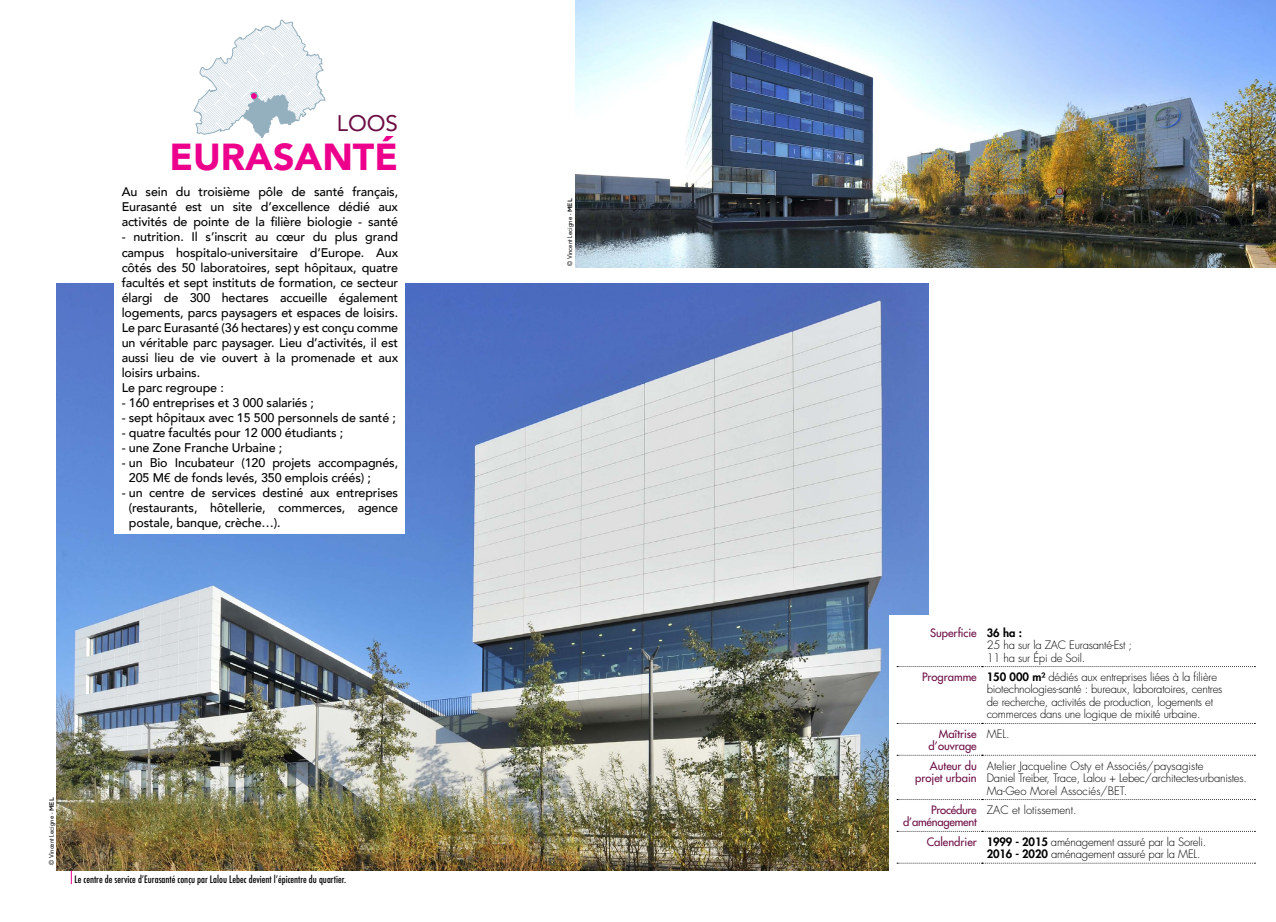
<style>
.page{position:relative;width:1276px;height:922px;background:#fff}
.page>*{position:absolute;margin:0;border:0;box-sizing:border-box;transform-origin:0 0}
.t1{font:900 37.5px "Avenir";color:#ec008c}
.t2{font:22.5px "Avenir";color:#6c0d44}
.t3{font:500 12.5px/15px "Avenir";letter-spacing:-.01em;color:#000;text-align:justify}
.t4{font:300 11.25px/12.5px "Futura Std";letter-spacing:-.02em;color:#000}
.t5{font:300 11.25px/12.5px "Futura Std";color:#000}
.t6{font:500 11.25px/12.5px "Futura Std";color:#6c0d44;text-align:right}
.t7{font:500 11.25px/12.5px "Futura Std";letter-spacing:-.02em;color:#6c0d44;text-align:right}
.t8{font:500 condensed 10px "Futura";color:#000}
.t9{font:6.25px "Futura Std";color:#000}
.s1{font-family:"Gotham";font-weight:500}
.s2{font-weight:500;color:#6c0d44}
.s3{font-weight:800}
</style>
<div class="page">
<img style="left:57px;top:284px;width:872px;height:586px">
<img style="left:576px;top:0;width:700px;height:267px">
<svg style="left:194px;top:19px;width:131px;height:119px"></svg>
<div style="left:115px;top:177px;width:290px;height:356px;background:#fff"></div>
<div style="left:889px;top:615px;width:369px;height:255px;background:#fff"></div>
<svg style="left:897px;top:666px;width:358px;height:1px"></svg>
<svg style="left:897px;top:723px;width:358px;height:1px"></svg>
<svg style="left:897px;top:754px;width:358px;height:1px"></svg>
<svg style="left:897px;top:799px;width:358px;height:1px"></svg>
<svg style="left:897px;top:830px;width:358px;height:1px"></svg>
<svg style="left:897px;top:862px;width:358px;height:1px"></svg>
<svg style="left:71px;top:870px;width:1px;height:13px"></svg>
<h2 class="t2" style="left:337px;top:105px;width:63px">LOOS</h2>
<h1 class="t1" style="left:170px;top:124px;width:230px">EURASANTÉ</h1>
<p class="t3" style="left:122px;top:184px;width:278px">Au sein du troisième pôle de santé français, Eurasanté est un site d’excellence dédié aux activités de pointe de la filière biologie - santé</p>
<p class="t3" style="left:122px;top:229px;width:278px;text-align:left">- nutrition. Il s’inscrit au cœur du plus grand campus hospitalo-universitaire d’Europe. Aux côtés des 50 laboratoires, sept hôpitaux, quatre facultés et sept instituts de formation, ce secteur élargi de 300 hectares accueille également logements, parcs paysagers et espaces de loisirs.<br>Le parc Eurasanté (36 hectares) y est conçu comme un véritable parc paysager. Lieu d’activités, il est aussi lieu de vie ouvert à la promenade et aux loisirs urbains.<br>Le parc regroupe :</p>
<p class="t3" style="left:122px;top:394px;width:194px">- 160 entreprises et 3 000 salariés ;</p>
<p class="t3" style="left:122px;top:409px;width:276px">- sept hôpitaux avec 15 500 personnels de santé ;</p>
<p class="t3" style="left:122px;top:424px;width:223px">- quatre facultés pour 12 000 étudiants ;</p>
<p class="t3" style="left:122px;top:439px;width:162px">- une Zone Franche Urbaine ;</p>
<p class="t3" style="left:129px;top:454px;width:271px;text-indent:-7px">- un Bio Incubateur (120 projets accompagnés,<br>205 M€ de fonds levés, 350 emplois créés) ;</p>
<p class="t3" style="left:129px;top:484px;width:271px;text-indent:-7px">- un centre de services destiné aux entreprises (restaurants, hôtellerie, commerces, agence postale, banque, crèche…).</p>
<p class="t9" style="left:48px;top:865px;width:69px;rotate:-90deg">© Vincent Lecigne - <span class="s1">MEL</span></p>
<p class="t8" style="left:74px;top:872px;width:273px">Le centre de service d’Eurasanté conçu par Lalou Lebec devient l’épicentre du quartier.</p>
<p class="t9" style="left:566px;top:266px;width:69px;rotate:-90deg">© Vincent Lecigne - <span class="s1">MEL</span></p>
<p class="t4" style="left:986px;top:626px;width:147px;text-indent:-57px"><span class="s2">Superficie</span> <span class="s3">36 ha :<br></span>25 ha sur la ZAC Eurasanté-Est ;<br>11 ha sur Épi de Soil.</p>
<p class="t4" style="left:986px;top:670px;width:237px;text-indent:-65px"><span class="s2">Programme</span> <span class="s3">150 000 m²</span> dédiés aux entreprises liées à la filière biotechnologies-santé : bureaux, laboratoires, centres de recherche, activités de production, logements et commerces dans une logique de mixité urbaine.</p>
<p class="t6" style="left:928px;top:727px;width:50px">Maîtrise d’ouvrage</p>
<p class="t4" style="left:986px;top:727px;width:24px">MEL.</p>
<p class="t6" style="left:915px;top:759px;width:63px">Auteur du projet urbain</p>
<p class="t5" style="left:986px;top:759px;width:261px">Atelier Jacqueline Osty et Associés/paysagiste<br>Daniel Treiber, Trace, Lalou + Lebec/architectes-urbanistes.<br>Ma-Geo Morel Associés/BET.</p>
<p class="t7" style="left:903px;top:803px;width:75px">Procédure d’aménagement</p>
<p class="t5" style="left:986px;top:803px;width:91px">ZAC et lotissement.</p>
<p class="t4" style="left:986px;top:835px;width:221px;text-indent:-60px"><span class="s2">Calendrier</span> <span class="s3">1999 - 2015</span> aménagement assuré par la Soreli.<br><span class="s3">2016 - 2020</span> aménagement assuré par la MEL.</p>
</div>
